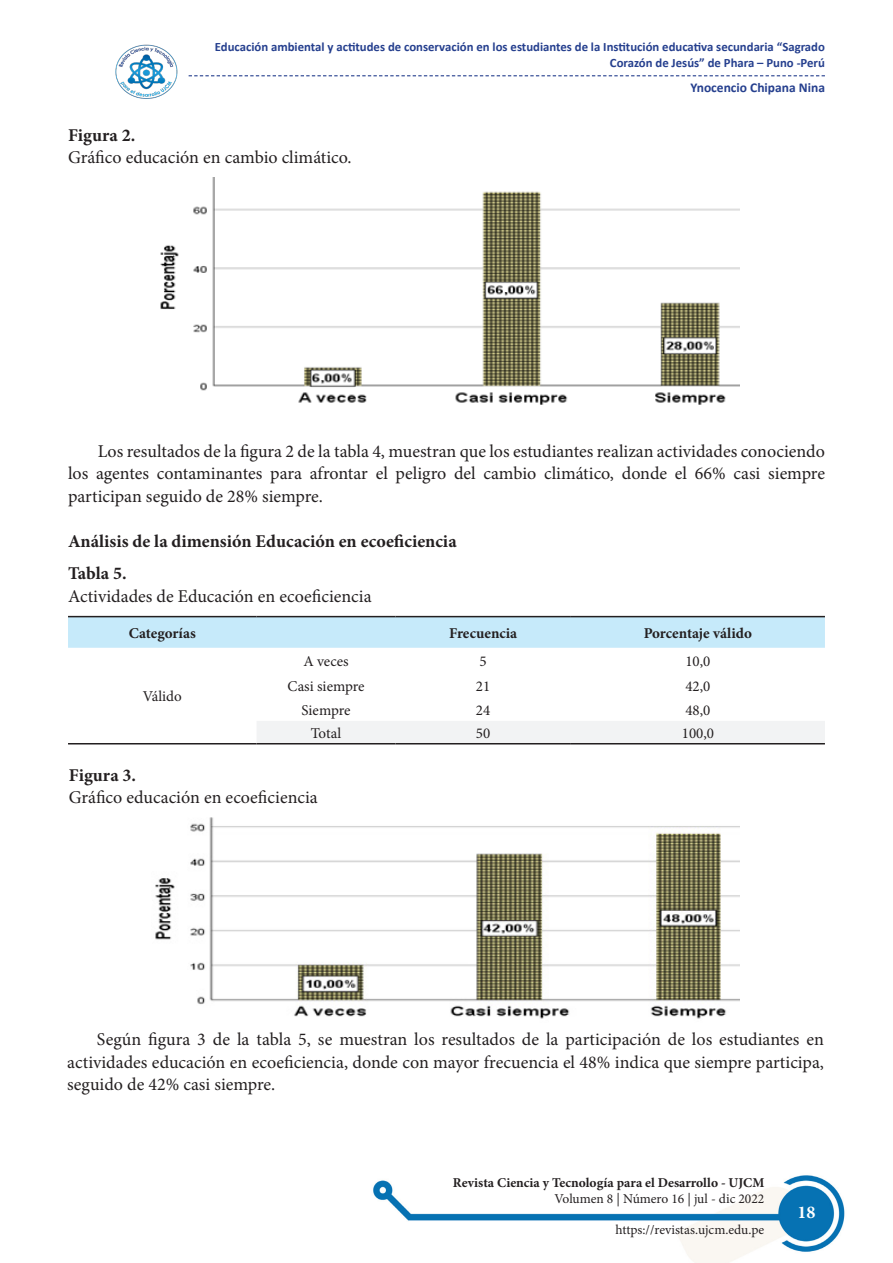
<style>
.page{position:relative;width:893px;height:1263px;background:#fff}
.page>*{position:absolute;margin:0;border:0;box-sizing:border-box;transform-origin:0 0}
.t1{font:18px/22.5px "Minion Pro";color:#231f20;text-align:justify}
.t2{font:700 18px "Minion Pro";color:#231f20}
.t3{font:700 18px "Minion Pro";color:#fff}
.t4{font:15px "Minion Pro";color:#231f20}
.t5{font:700 15px "Minion Pro";color:#231f20}
.t6{font:13.5px "Minion Pro";color:#231f20}
.t7{font:700 13.5px "Minion Pro";color:#231f20}
.t8{font:700 13.5px "Calibri";color:#253f8e}
.t9{font:700 12.75px/16.5px "Calibri";color:#253f8e;text-align:right}
</style>
<div class="page">
<img style="left:68px;top:75px;width:777px;height:1188px">
<svg style="left:189px;top:75px;width:636px;height:1px"></svg>
<img style="left:113px;top:44px;width:66px;height:57px">
<img style="left:155px;top:177px;width:584px;height:228px">
<div style="left:68px;top:617px;width:757px;height:31px;background:#c6eafa"></div>
<div style="left:257px;top:721px;width:568px;height:22px;background:#f2f3f4"></div>
<hr style="left:68px;top:616px;width:189px;height:1px;background:#231f20">
<hr style="left:257px;top:616px;width:138px;height:1px;background:#231f20">
<hr style="left:395px;top:616px;width:176px;height:1px;background:#231f20">
<hr style="left:571px;top:616px;width:254px;height:1px;background:#231f20">
<hr style="left:68px;top:743px;width:189px;height:1px;background:#231f20">
<hr style="left:257px;top:743px;width:138px;height:1px;background:#231f20">
<hr style="left:395px;top:743px;width:176px;height:1px;background:#231f20">
<hr style="left:571px;top:743px;width:254px;height:1px;background:#231f20">
<img style="left:152px;top:817px;width:587px;height:205px">
<p class="t9" style="left:215px;top:38px;width:612px">Educación ambiental y actitudes de conservación en los estudiantes de la Institución educativa secundaria “Sagrado<br>Corazón de Jesús” de Phara – Puno -Perú</p>
<p class="t8" style="left:690px;top:78px;width:136px">Ynocencio Chipana Nina</p>
<p class="t2" style="left:68px;top:122px;width:69px">Figura 2.</p>
<p class="t1" style="left:68px;top:146px;width:285px">Gráfico educación en cambio climático.</p>
<p class="t1" style="left:68px;top:440px;width:758px;text-indent:30px">Los resultados de la figura 2 de la tabla 4, muestran que los estudiantes realizan actividades conociendo los agentes contaminantes para afrontar el peligro del cambio climático, donde el 66% casi siempre participan seguido de 28% siempre.</p>
<p class="t2" style="left:68px;top:528px;width:390px">Análisis de la dimensión Educación en ecoeficiencia</p>
<p class="t2" style="left:68px;top:561px;width:60px">Tabla 5.</p>
<p class="t1" style="left:68px;top:585px;width:305px">Actividades de Educación en ecoeficiencia</p>
<p class="t5" style="left:129px;top:622px;width:68px">Categorías</p>
<p class="t5" style="left:449px;top:622px;width:70px">Frecuencia</p>
<p class="t5" style="left:644px;top:622px;width:110px">Porcentaje válido</p>
<p class="t4" style="left:143px;top:686px;width:41px">Válido</p>
<p class="t4" style="left:303px;top:651px;width:47px">A veces</p>
<p class="t4" style="left:480px;top:651px;width:9px">5</p>
<p class="t4" style="left:685px;top:651px;width:27px">10,0</p>
<p class="t4" style="left:288px;top:676px;width:78px">Casi siempre</p>
<p class="t4" style="left:476px;top:676px;width:16px">21</p>
<p class="t4" style="left:685px;top:676px;width:27px">42,0</p>
<p class="t4" style="left:302px;top:700px;width:50px">Siempre</p>
<p class="t4" style="left:476px;top:700px;width:16px">24</p>
<p class="t4" style="left:685px;top:700px;width:27px">48,0</p>
<p class="t4" style="left:311px;top:723px;width:32px">Total</p>
<p class="t4" style="left:476px;top:723px;width:16px">50</p>
<p class="t4" style="left:682px;top:723px;width:34px">100,0</p>
<p class="t2" style="left:69px;top:762px;width:69px">Figura 3.</p>
<p class="t1" style="left:69px;top:786px;width:250px">Gráfico educación en ecoeficiencia</p>
<p class="t1" style="left:67px;top:1028px;width:758px;text-indent:30px">Según figura 3 de la tabla 5, se muestran los resultados de la participación de los estudiantes en actividades educación en ecoeficiencia, donde con mayor frecuencia el 48% indica que siempre participa, seguido de 42% casi siempre.</p>
<p class="t7" style="left:453px;top:1173px;width:313px">Revista Ciencia y Tecnología para el Desarrollo - UJCM</p>
<p class="t6" style="left:554px;top:1189px;width:211px">Volumen 8 | Número 16 | jul - dic 2022</p>
<p class="t6" style="left:616px;top:1220px;width:150px">https://revistas.ujcm.edu.pe</p>
<p class="t3" style="left:797px;top:1199px;width:19px">18</p>
</div>
